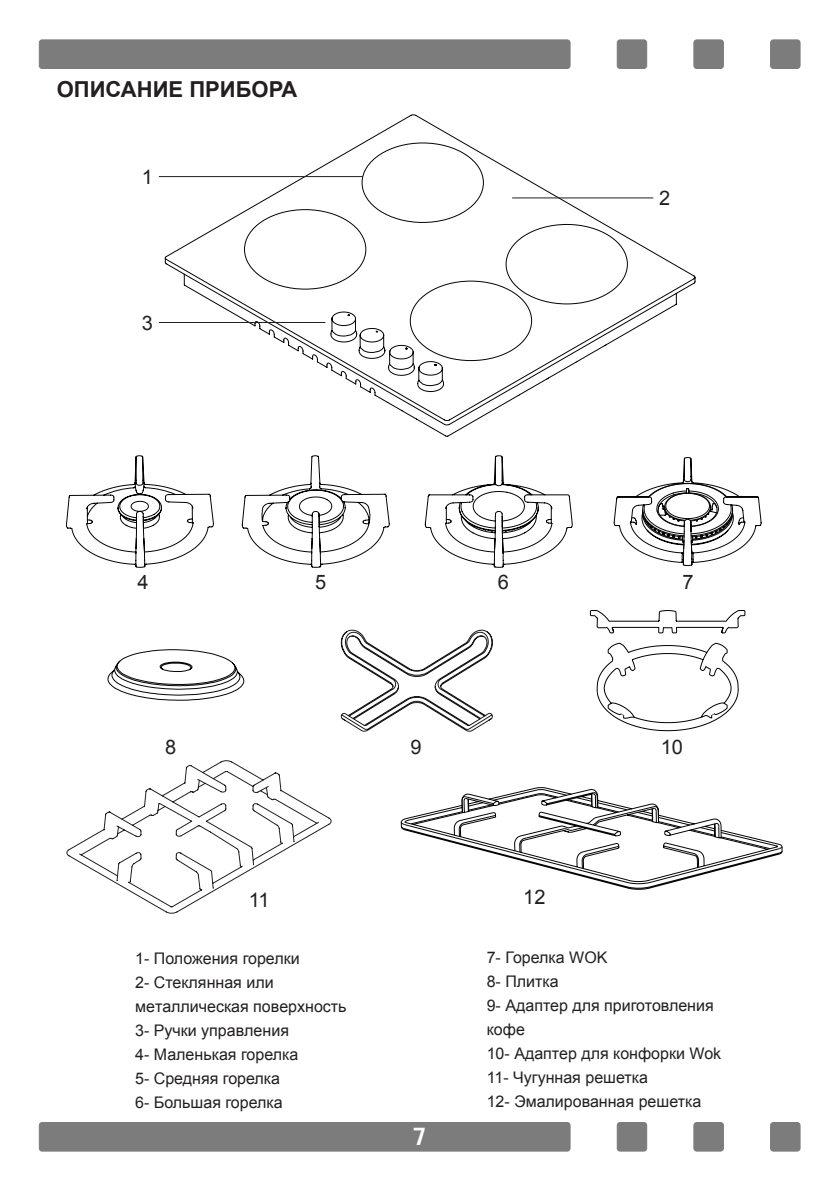
<style>
.page{position:relative;width:840px;height:1191px;background:#fff}
.page>*{position:absolute;margin:0;border:0;box-sizing:border-box;transform-origin:0 0}
.t1{font:700 24px "Trade Gothic";color:#fff}
.t2{font:700 22px "Arial";color:#231f20}
.t3{font:20px "Arial";color:#231f20}
.t4{font:16px/24px "Arial";color:#231f20}
</style>
<div class="page">
<div style="left:39px;top:40px;width:530px;height:28px;background:#7d7c7c;border-radius:3px"></div>
<div style="left:39px;top:40px;width:531px;height:29px;border:1px solid #7d7c7c;border-radius:3px"></div>
<div style="left:770px;top:40px;width:29px;height:28px;background:#7d7c7c;border-radius:3px"></div>
<div style="left:769px;top:40px;width:30px;height:29px;border:1px solid #7d7c7c;border-radius:3px"></div>
<div style="left:617px;top:40px;width:29px;height:28px;background:#7d7c7c;border-radius:3px"></div>
<div style="left:616px;top:40px;width:30px;height:29px;border:1px solid #7d7c7c;border-radius:3px"></div>
<div style="left:693px;top:40px;width:30px;height:28px;background:#7d7c7c;border-radius:3px"></div>
<div style="left:693px;top:40px;width:30px;height:29px;border:1px solid #7d7c7c;border-radius:3px"></div>
<div style="left:39px;top:1122px;width:530px;height:29px;background:#7d7c7c;border-radius:3px"></div>
<div style="left:39px;top:1122px;width:531px;height:29px;border:1px solid #7d7c7c;border-radius:3px"></div>
<div style="left:770px;top:1122px;width:29px;height:29px;background:#7d7c7c;border-radius:3px"></div>
<div style="left:769px;top:1122px;width:30px;height:29px;border:1px solid #7d7c7c;border-radius:3px"></div>
<div style="left:617px;top:1122px;width:29px;height:29px;background:#7d7c7c;border-radius:3px"></div>
<div style="left:616px;top:1122px;width:30px;height:29px;border:1px solid #7d7c7c;border-radius:3px"></div>
<div style="left:693px;top:1122px;width:30px;height:29px;background:#7d7c7c;border-radius:3px"></div>
<div style="left:693px;top:1122px;width:30px;height:29px;border:1px solid #7d7c7c;border-radius:3px"></div>
<svg style="left:596px;top:642px;width:142px;height:89px"></svg>
<svg style="left:589px;top:610px;width:156px;height:24px"></svg>
<svg style="left:340px;top:629px;width:152px;height:102px"></svg>
<svg style="left:164px;top:114px;width:531px;height:323px"></svg>
<hr style="left:512px;top:197px;width:141px;height:1px;background:#231f20">
<hr style="left:159px;top:176px;width:203px;height:1px;background:#231f20">
<hr style="left:159px;top:322px;width:166px;height:1px;background:#231f20">
<svg style="left:107px;top:649px;width:137px;height:52px"></svg>
<svg style="left:613px;top:457px;width:148px;height:109px"></svg>
<svg style="left:66px;top:455px;width:148px;height:113px"></svg>
<svg style="left:424px;top:455px;width:148px;height:113px"></svg>
<svg style="left:241px;top:455px;width:148px;height:113px"></svg>
<svg style="left:400px;top:787px;width:382px;height:103px"></svg>
<svg style="left:66px;top:760px;width:265px;height:153px"></svg>
<h2 class="t2" style="left:57px;top:74px;width:242px">ОПИСАНИЕ ПРИБОРА</h2>
<p class="t3" style="left:142px;top:164px;width:13px">1</p>
<p class="t3" style="left:142px;top:310px;width:13px">3</p>
<p class="t3" style="left:659px;top:185px;width:13px">2</p>
<p class="t3" style="left:137px;top:569px;width:13px">4</p>
<p class="t3" style="left:315px;top:569px;width:13px">5</p>
<p class="t3" style="left:497px;top:569px;width:13px">6</p>
<p class="t3" style="left:682px;top:569px;width:13px">7</p>
<p class="t3" style="left:165px;top:734px;width:13px">8</p>
<p class="t3" style="left:410px;top:734px;width:13px">9</p>
<p class="t3" style="left:660px;top:734px;width:24px">10</p>
<p class="t3" style="left:248px;top:886px;width:22px">11</p>
<p class="t3" style="left:523px;top:884px;width:24px">12</p>
<p class="t4" style="left:135px;top:946px;width:213px">1- Положения горелки<br>2- Стеклянная или металлическая поверхность<br>3- Ручки управления<br>4- Маленькая горелка<br>5- Средняя горелка<br>6- Большая горелка</p>
<p class="t4" style="left:486px;top:945px;width:236px">7- Горелка WOK<br>8- Плитка<br>9- Адаптер для приготовления кофе<br>10- Адаптер для конфорки Wok<br>11- Чугунная решетка<br>12- Эмалированная решетка</p>
<h1 class="t1" style="left:413px;top:1122px;width:15px">7</h1>
</div>
